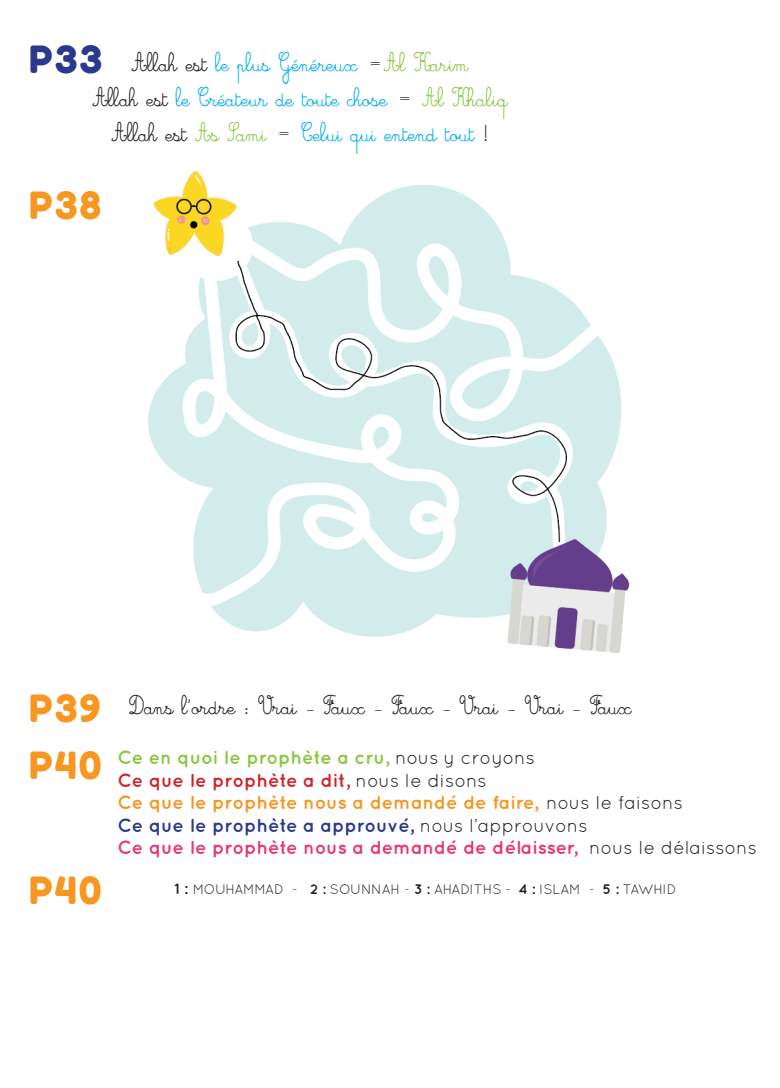
<style>
.page{position:relative;width:780px;height:1088px;background:#fff}
.page>*{position:absolute;margin:0;border:0;box-sizing:border-box;transform-origin:0 0}
.t1{font:37.5px "Fredoka One";letter-spacing:.05em;color:#f79620}
.t2{font:37.5px "Fredoka One";color:#2a398d}
.t3{font:21.25px/35px "Cursivestandard";color:#00aeef;text-align:center}
.t4{font:21.25px "Cursivestandard";color:#231f20}
.t5{font:700 18.75px "Quicksand";color:#eb3475}
.t6{font:700 18.75px "Quicksand";color:#f79521}
.t7{font:700 18.75px "Quicksand";color:#2a398d}
.t8{font:700 18.75px "Quicksand";color:#8bc640}
.t9{font:700 18.75px "Quicksand";color:#d1232a}
.t10{font:13.75px "Quicksand";letter-spacing:-.015em;color:#231f20}
.s1{color:#231f20}
.s2{color:#8bc640}
.s3{font-weight:400;color:#231f20}
.s4{font-weight:700;font-size:15px}
.s5{font-weight:700}
</style>
<div class="page">
<img style="left:148px;top:170px;width:482px;height:483px">
<p class="t2" style="left:29px;top:37px;width:75px">P33</p>
<p class="t3" style="left:93px;top:47px;width:416px"><span class="s1">Allah est</span> le plus Généreux <span class="s1">=</span><span class="s2">Al Karim<br></span><span class="s1">Allah est</span> le Créateur de toute chose <span class="s1">=</span> <span class="s2">Al Khaliq<br></span><span class="s1">Allah est</span> <span class="s2">As Sami</span> <span class="s1">=</span> Celui qui entend tout <span class="s1">!</span></p>
<p class="t1" style="left:29px;top:183px;width:74px">P38</p>
<p class="t1" style="left:29px;top:686px;width:73px">P39</p>
<p class="t1" style="left:29px;top:742px;width:74px">P40</p>
<p class="t1" style="left:29px;top:867px;width:74px">P40</p>
<p class="t4" style="left:130px;top:694px;width:503px">Dans l’ordre : Vrai - Faux - Faux - Vrai - Vrai - Faux</p>
<p class="t8" style="left:117px;top:746px;width:419px">Ce en quoi le prophète a cru, <span class="s3">nous y croyons</span></p>
<p class="t9" style="left:117px;top:769px;width:371px">Ce que le prophète a dit, <span class="s3">nous le disons</span></p>
<p class="t6" style="left:117px;top:791px;width:567px">Ce que le prophète nous a demandé de faire, <span class="s3">nous le faisons</span></p>
<p class="t7" style="left:117px;top:814px;width:471px">Ce que le prophète a approuvé, <span class="s3">nous l’approuvons</span></p>
<p class="t5" style="left:117px;top:836px;width:641px">Ce que le prophète nous a demandé de délaisser, <span class="s3">nous le délaissons</span></p>
<p class="t10" style="left:174px;top:881px;width:503px"><span class="s4">1 :</span> MOUHAMMAD - <span class="s5">2 :</span> SOUNNAH - <span class="s5">3 :</span> AHADITHS - <span class="s5">4 :</span> ISLAM - <span class="s5">5 :</span> TAWHID</p>
</div>
